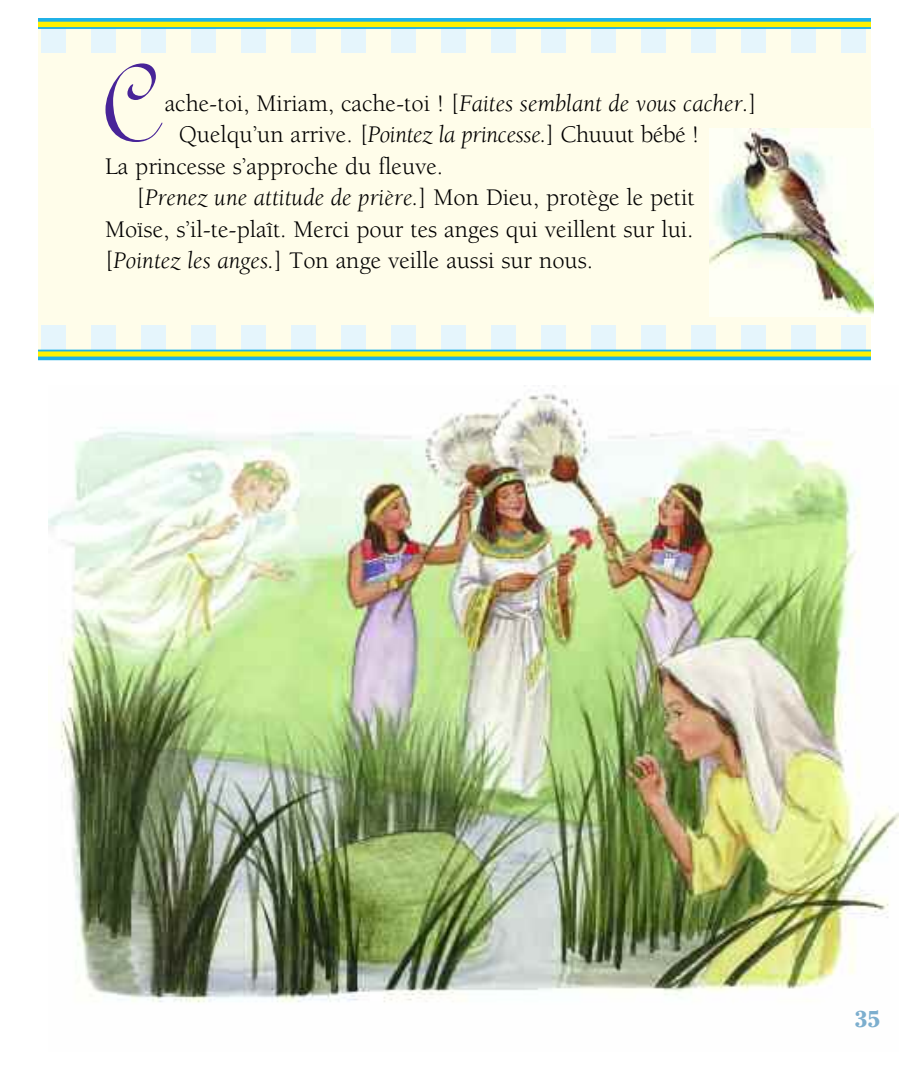
<style>
.page{position:relative;width:914px;height:1071px;background:#fff}
.page>*{position:absolute;margin:0;border:0;box-sizing:border-box;transform-origin:0 0}
.t1{font:123.2px "Linoscript";color:#482498}
.t2{font:24.5px "Berkeley";color:#000}
.t3{font:italic 24.5px "Berkeley";color:#000}
.t4{font:700 22.75px "Cheltenham";color:#7caece}
.s1{font-style:italic}
.s2{font-style:normal}
</style>
<div class="page">
<svg style="left:38px;top:18px;width:832px;height:342px;background:#a0d562"></svg>
<svg style="left:38px;top:27px;width:832px;height:324px;background:#fafbeb"></svg>
<img style="left:709px;top:129px;width:164px;height:188px">
<img style="left:48px;top:393px;width:850px;height:610px">
<h1 class="t1" style="left:103px;top:63px;width:49px">C</h1>
<p class="t2" style="left:165px;top:93px;width:593px">ache-toi, Miriam, cache-toi ! [<span class="s1">Faites semblant de vous cacher.</span>]</p>
<p class="t2" style="left:179px;top:125px;width:521px">Quelqu’un arrive. [<span class="s1">Pointez la princesse.</span>] Chuuut bébé !</p>
<p class="t2" style="left:105px;top:156px;width:340px">La princesse s’approche du fleuve.</p>
<p class="t3" style="left:136px;top:188px;width:559px"><span class="s2">[</span>Prenez une attitude de prière.<span class="s2">] Mon Dieu, protège le petit</span></p>
<p class="t2" style="left:105px;top:219px;width:590px">Moïse, s’il-te-plaît. Merci pour tes anges qui veillent sur lui.</p>
<p class="t2" style="left:105px;top:251px;width:489px">[<span class="s1">Pointez les anges.</span>] Ton ange veille aussi sur nous.</p>
<p class="t4" style="left:854px;top:1011px;width:27px">35</p>
</div>
